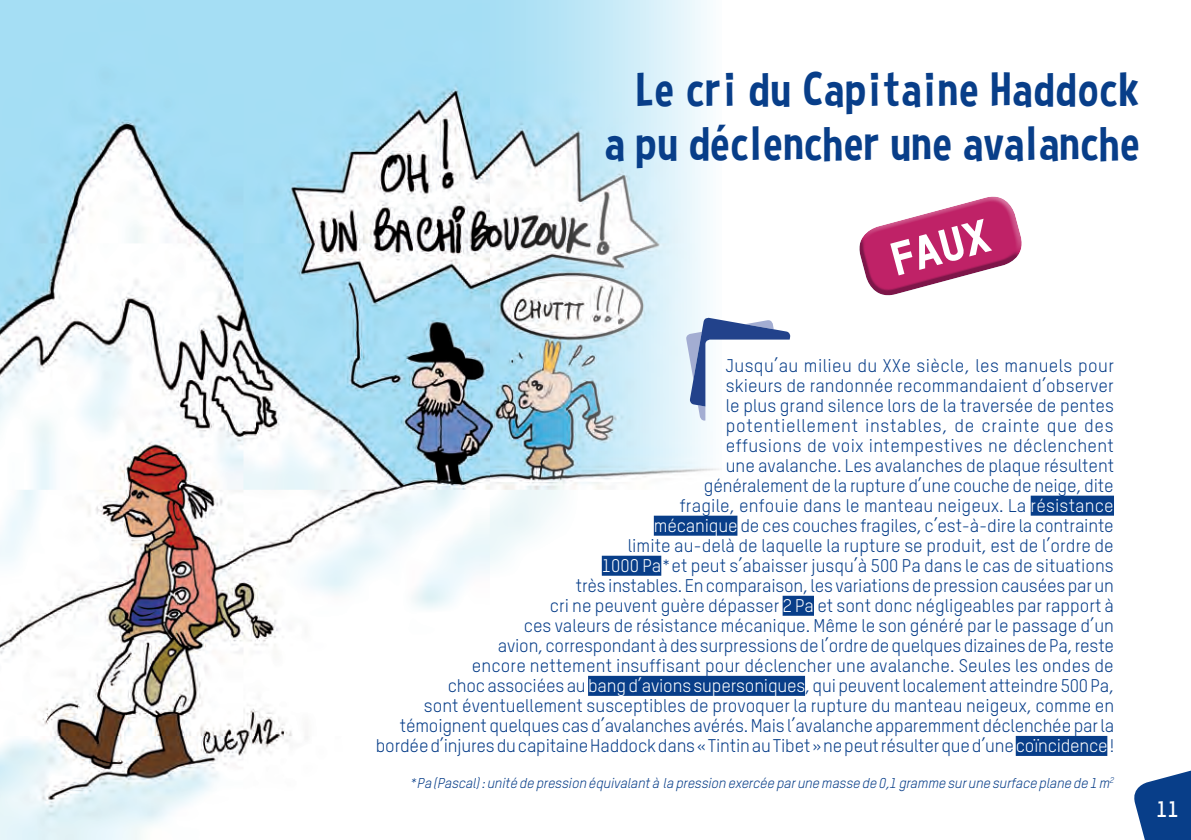
<style>
.page{position:relative;width:1191px;height:840px;background:#fff}
.page>*{position:absolute;margin:0;border:0;box-sizing:border-box;transform-origin:0 0}
.t1{font:48px/54px "Curse Casual";letter-spacing:.02em;color:#083e89;text-align:right}
.t2{font:46px "TSTAR Headline";color:#fff}
.t3{font:700 22px "TSTAR";color:#fff}
.t4{font:18px/20px "TSTAR";color:#083e89;text-align:right}
.t5{font:italic 14px "TSTAR";letter-spacing:-.01em;color:#083e89}
.s1{color:#fff}
</style>
<div class="page">
<img style="left:0;top:0;width:721px;height:839px">
<svg style="left:859px;top:196px;width:163px;height:100px"></svg>
<svg style="left:686px;top:317px;width:104px;height:103px"></svg>
<div style="left:1030px;top:495px;width:84px;height:20px;background:#083e89"></div>
<div style="left:654px;top:515px;width:83px;height:20px;background:#083e89"></div>
<div style="left:602px;top:555px;width:59px;height:20px;background:#083e89"></div>
<div style="left:782px;top:595px;width:32px;height:20px;background:#083e89"></div>
<div style="left:588px;top:675px;width:217px;height:20px;background:#083e89"></div>
<div style="left:1015px;top:735px;width:92px;height:20px;background:#083e89"></div>
<svg style="left:1134px;top:770px;width:57px;height:69px"></svg>
<div style="left:1156px;top:799px;width:35px;height:31px;background:#083e89"></div>
<h1 class="t1" style="left:605px;top:61px;width:536px">Le cri du Capitaine Haddock a pu déclencher une avalanche</h1>
<h2 class="t2" style="left:884px;top:233px;width:102px;rotate:-15deg">faux</h2>
<p class="t4" style="left:376px;top:355px;width:740px">Jusqu’au milieu du XXe siècle, les manuels pour<br>skieurs de randonnée recommandaient d’observer<br>le plus grand silence lors de la traversée de pentes<br>potentiellement instables, de crainte que des<br>effusions de voix intempestives ne déclenchent<br>une avalanche. Les avalanches de plaque résultent<br>généralement de la rupture d’une couche de neige, dite<br>fragile, enfouie dans le manteau neigeux. La <span class="s1">résistance<br>mécanique</span> de ces couches fragiles, c’est-à-dire la contrainte<br>limite au-delà de laquelle la rupture se produit, est de l’ordre de<br><span class="s1">1000 Pa</span>*et peut s’abaisser jusqu’à 500 Pa dans le cas de situations<br>très instables. En comparaison, les variations de pression causées par un<br>cri ne peuvent guère dépasser <span class="s1">2 Pa</span> et sont donc négligeables par rapport à<br>ces valeurs de résistance mécanique. Même le son généré par le passage d’un<br>avion, correspondant à des surpressions de l’ordre de quelques dizaines de Pa, reste<br>encore nettement insuffisant pour déclencher une avalanche. Seules les ondes de<br>choc associées au <span class="s1">bang d’avions supersoniques</span>, qui peuvent localement atteindre 500Pa,<br>sont éventuellement susceptibles de provoquer la rupture du manteau neigeux, comme en témoignent quelques cas d’avalanches avérés. Mais l’avalanche apparemment déclenchée par la bordée d’injures du capitaine Haddock dans « Tintin au Tibet » ne peut résulter que d’une <span class="s1">coïncidence</span> !</p>
<p class="t5" style="left:409px;top:774px;width:706px">*Pa (Pascal) : unité de pression équivalant à la pression exercée par une masse de 0,1 gramme sur une surface plane de 1 m<sup>2</sup></p>
<p class="t3" style="left:1156px;top:795px;width:24px">11</p>
</div>
